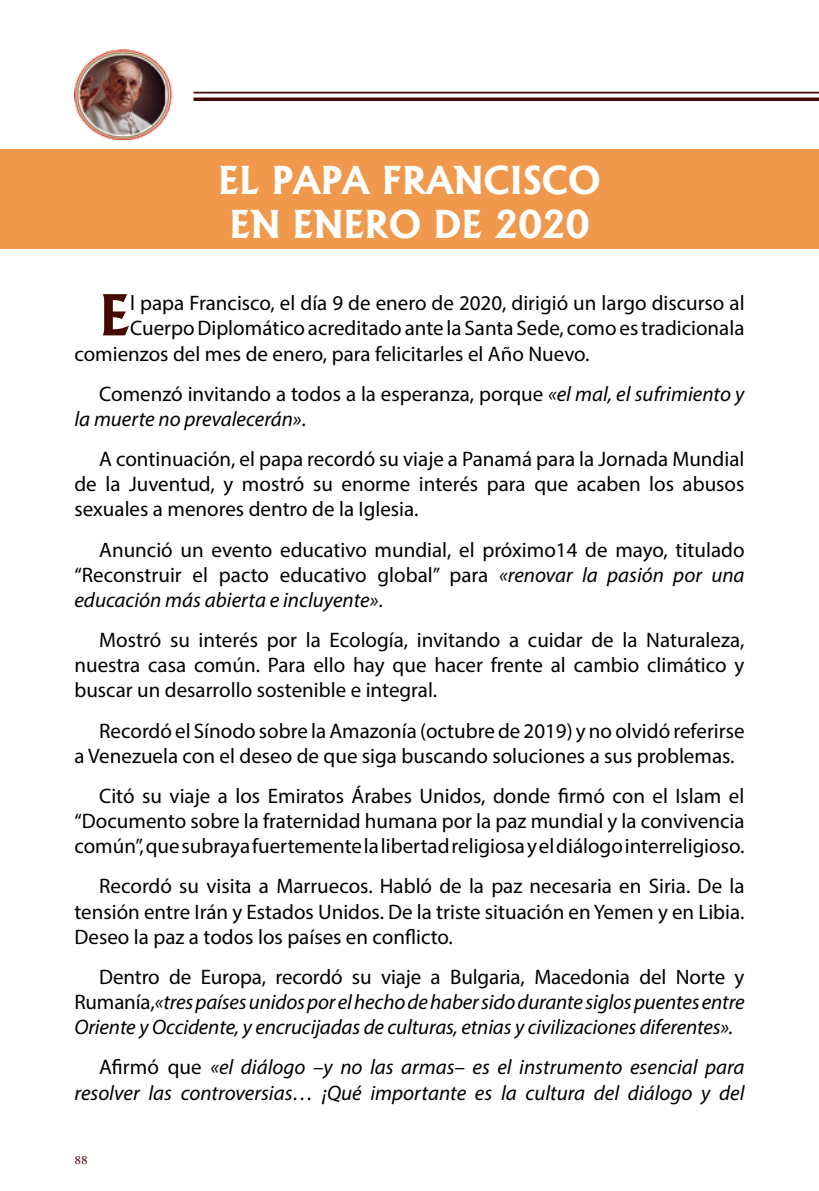
<style>
.page{position:relative;width:819px;height:1191px;background:#fff}
.page>*{position:absolute;margin:0;border:0;box-sizing:border-box;transform-origin:0 0}
.t1{font:700 53.9px "Albertus";color:#450a00}
.t2{font:700 36.75px/44.1px "Albertus";color:#fff;text-align:center}
.t3{font:21px/25.2px "Myriad Pro";color:#000;text-align:justify}
.t4{font:italic 21px/25.2px "Myriad Pro";color:#000}
.t5{font:12.25px "Tamil MN";color:#450a00}
.s1{font-style:normal}
.s2{font-style:italic}
</style>
<div class="page">
<img style="left:74px;top:50px;width:100px;height:89px">
<svg style="left:193px;top:97px;width:626px;height:4px;background:#5b281f"></svg>
<hr style="left:193px;top:92px;width:626px;height:1px;background:#450a00">
<div style="left:0;top:149px;width:819px;height:99px;background:#f0994c"></div>
<h2 class="t2" style="left:218px;top:159px;width:384px">EL PAPA FRANCISCO<br>EN ENERO DE 2020</h2>
<h1 class="t1" style="left:99px;top:282px;width:32px">E</h1>
<p class="t3" style="left:130px;top:290px;width:616px">l papa Francisco, el día 9 de enero de 2020, dirigió un largo discurso al</p>
<p class="t3" style="left:130px;top:315px;width:615px">Cuerpo Diplomático acreditado ante la Santa Sede, como es tradicionala</p>
<p class="t3" style="left:74px;top:341px;width:516px">comienzos del mes de enero, para felicitarles el Año Nuevo.</p>
<p class="t4" style="left:74px;top:381px;width:671px;text-indent:25px"><span class="s1">Comenzó invitando a todos a la esperanza, porque</span> «el mal, el sufrimiento y la muerte no prevalecerán»<span class="s1">.</span></p>
<p class="t3" style="left:74px;top:446px;width:671px;text-indent:25px">A continuación, el papa recordó su viaje a Panamá para la Jornada Mundial de la Juventud, y mostró su enorme interés para que acaben los abusos sexuales a menores dentro de la Iglesia.</p>
<p class="t3" style="left:74px;top:536px;width:671px;text-indent:25px">Anunció un evento educativo mundial, el próximo14 de mayo, titulado “Reconstruir el pacto educativo global” para <span class="s2">«renovar la pasión por una educación más abierta e incluyente»</span>.</p>
<p class="t3" style="left:74px;top:627px;width:671px;text-indent:25px">Mostró su interés por la Ecología, invitando a cuidar de la Naturaleza, nuestra casa común. Para ello hay que hacer frente al cambio climático y buscar un desarrollo sostenible e integral.</p>
<p class="t3" style="left:74px;top:717px;width:671px;text-indent:25px">Recordó el Sínodo sobre la Amazonía (octubre de 2019) y no olvidó referirse a Venezuela con el deseo de que siga buscando soluciones a sus problemas.</p>
<p class="t3" style="left:74px;top:783px;width:671px;text-indent:25px">Citó su viaje a los Emiratos Árabes Unidos, donde firmó con el Islam el “Documento sobre la fraternidad humana por la paz mundial y la convivencia común”, que subraya fuertemente la libertad religiosa y el diálogo interreligioso.</p>
<p class="t3" style="left:74px;top:873px;width:671px;text-indent:25px">Recordó su visita a Marruecos. Habló de la paz necesaria en Siria. De la tensión entre Irán y Estados Unidos. De la triste situación en Yemen y en Libia.<br>Deseo la paz a todos los países en conflicto.</p>
<p class="t4" style="left:74px;top:964px;width:671px;text-align:justify;text-indent:25px"><span class="s1">Dentro de Europa, recordó su viaje a Bulgaria, Macedonia del Norte y Rumanía,</span>«tres países unidos por el hecho de haber sido durante siglos puentes entre Oriente y Occidente, y encrucijadas de culturas, etnias y civilizaciones diferentes».</p>
<p class="t4" style="left:74px;top:1054px;width:671px;text-align:right"><span class="s1">Afirmó que</span> «el diálogo –y no las armas– es el instrumento esencial para resolver las controversias… ¡Qué importante es la cultura del diálogo y del</p>
<p class="t5" style="left:74px;top:1151px;width:15px">88</p>
</div>
